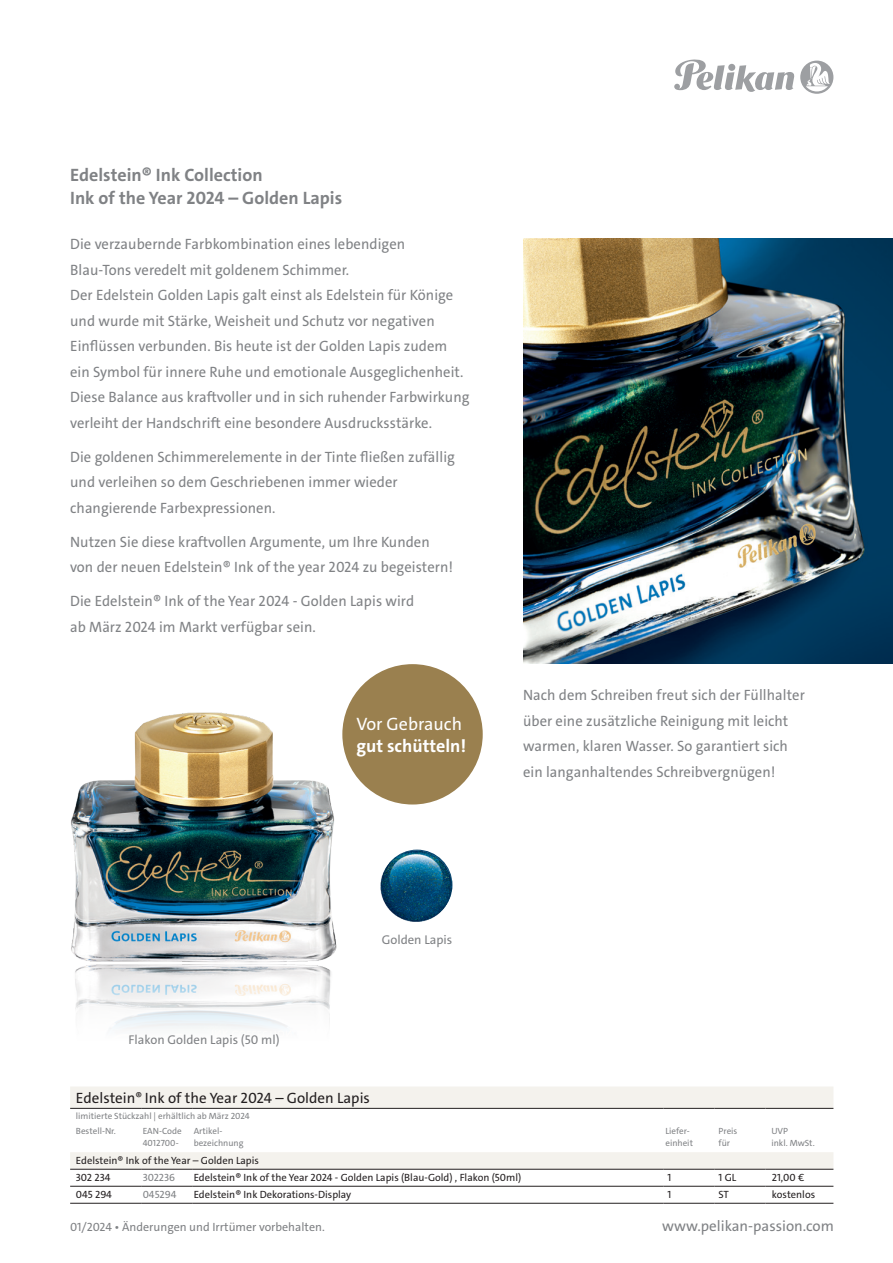
<style>
.page{position:relative;width:893px;height:1263px;background:#fff}
.page>*{position:absolute;margin:0;border:0;box-sizing:border-box;transform-origin:0 0}
.t1{font:700 18px/22.5px "The Sans E4 s";color:#808285}
.t2{font:700 18px "The Sans E4 s";color:#fff}
.t3{font:18px "The Sans E4 s";color:#fff}
.t4{font:15px/25.5px "The Sans E4 s";letter-spacing:.005em;color:#808285}
.t5{font:15px "The Sans E4 s";color:#231f20}
.t6{font:12.75px "The Sans E4 s";color:#808285}
.t7{font:12px "The Sans E4 s";color:#808285}
.t8{font:10.5px/17px "The Sans E4 s";color:#231f20}
.t9{font:10.5px "The Sans E4 s";color:#808285}
.t10{font:9px/11.4px "The Sans E4 s";color:#808285}
.s1{font-size:12px}
</style>
<div class="page">
<img style="left:75px;top:978px;width:256px;height:50px">
<svg style="left:70px;top:1087px;width:763px;height:82px"></svg>
<hr style="left:70px;top:1108px;width:71px;height:1px;background:#231f20">
<hr style="left:141px;top:1108px;width:51px;height:1px;background:#231f20">
<hr style="left:192px;top:1108px;width:471px;height:1px;background:#231f20">
<hr style="left:663px;top:1108px;width:51px;height:1px;background:#231f20">
<hr style="left:714px;top:1108px;width:51px;height:1px;background:#231f20">
<hr style="left:765px;top:1108px;width:68px;height:1px;background:#231f20">
<hr style="left:70px;top:1169px;width:71px;height:1px;background:#231f20">
<hr style="left:141px;top:1169px;width:51px;height:1px;background:#231f20">
<hr style="left:192px;top:1169px;width:471px;height:1px;background:#231f20">
<hr style="left:663px;top:1169px;width:51px;height:1px;background:#231f20">
<hr style="left:714px;top:1169px;width:51px;height:1px;background:#231f20">
<hr style="left:765px;top:1169px;width:68px;height:1px;background:#231f20">
<hr style="left:70px;top:1203px;width:71px;height:1px;background:#231f20">
<hr style="left:141px;top:1203px;width:51px;height:1px;background:#231f20">
<hr style="left:192px;top:1203px;width:471px;height:1px;background:#231f20">
<hr style="left:663px;top:1203px;width:51px;height:1px;background:#231f20">
<hr style="left:714px;top:1203px;width:51px;height:1px;background:#231f20">
<hr style="left:765px;top:1203px;width:68px;height:1px;background:#231f20">
<hr style="left:70px;top:1186px;width:71px;height:1px;background:#231f20">
<hr style="left:141px;top:1186px;width:51px;height:1px;background:#231f20">
<hr style="left:192px;top:1186px;width:471px;height:1px;background:#231f20">
<hr style="left:663px;top:1186px;width:51px;height:1px;background:#231f20">
<hr style="left:714px;top:1186px;width:51px;height:1px;background:#231f20">
<hr style="left:765px;top:1186px;width:68px;height:1px;background:#231f20">
<svg style="left:674px;top:59px;width:159px;height:35px"></svg>
<img style="left:523px;top:238px;width:370px;height:425px">
<div style="left:342px;top:664px;width:141px;height:140px;background:#9a804f;border-radius:50%"></div>
<img style="left:71px;top:712px;width:272px;height:266px">
<img style="left:380px;top:849px;width:73px;height:73px">
<p class="t1" style="left:70px;top:164px;width:274px">Edelstein® Ink Collection<br>Ink of the Year 2024 – Golden Lapis</p>
<p class="t4" style="left:70px;top:232px;width:401px">Die verzaubernde Farbkombination eines lebendigen Blau-Tons veredelt mit goldenem Schimmer.<br>Der Edelstein Golden Lapis galt einst als Edelstein für Könige und wurde mit Stärke, Weisheit und Schutz vor negativen Einflüssen verbunden. Bis heute ist der Golden Lapis zudem ein Symbol für innere Ruhe und emotionale Ausgeglichenheit.<br>Diese Balance aus kraftvoller und in sich ruhender Farbwirkung verleiht der Handschrift eine besondere Ausdrucksstärke.</p>
<p class="t4" style="left:70px;top:444px;width:386px">Die goldenen Schimmerelemente in der Tinte fließen zufällig und verleihen so dem Geschriebenen immer wieder changierende Farbexpressionen.</p>
<p class="t4" style="left:70px;top:529px;width:385px">Nutzen Sie diese kraftvollen Argumente, um Ihre Kunden von der neuen Edelstein® Ink of the year 2024 zu begeistern!</p>
<p class="t4" style="left:70px;top:589px;width:345px">Die Edelstein® Ink of the Year 2024 - Golden Lapis wird ab März 2024 im Markt verfügbar sein.</p>
<p class="t3" style="left:356px;top:712px;width:107px">Vor Gebrauch</p>
<p class="t2" style="left:356px;top:734px;width:111px">gut schütteln!</p>
<p class="t4" style="left:523px;top:682px;width:283px">Nach dem Schreiben freut sich der Füllhalter über eine zusätzliche Reinigung mit leicht warmen, klaren Wasser. So garantiert sich ein langanhaltendes Schreibvergnügen!</p>
<p class="t6" style="left:129px;top:1031px;width:152px">Flakon Golden Lapis (50 ml)</p>
<p class="t6" style="left:382px;top:931px;width:72px">Golden Lapis</p>
<p class="t5" style="left:76px;top:1088px;width:296px">Edelstein<span class="s1">®</span> Ink of the Year 2024 – Golden Lapis</p>
<p class="t10" style="left:76px;top:1109px;width:175px;line-height:15.1px">limitierte Stückzahl | erhältlich ab März 2024<br>Bestell-Nr.</p>
<p class="t10" style="left:143px;top:1126px;width:41px">EAN-Code<br>4012700-</p>
<p class="t10" style="left:194px;top:1126px;width:51px">Artikel&shy;bezeichnung</p>
<p class="t10" style="left:665px;top:1126px;width:29px">Liefer&shy;einheit</p>
<p class="t10" style="left:719px;top:1126px;width:20px">Preis für</p>
<p class="t10" style="left:771px;top:1126px;width:45px">UVP<br>inkl. MwSt.</p>
<p class="t8" style="left:76px;top:1152px;width:185px">Edelstein® Ink of the Year – Golden Lapis<br>302 234</p>
<p class="t9" style="left:143px;top:1171px;width:34px">302236</p>
<p class="t8" style="left:194px;top:1169px;width:329px">Edelstein® Ink of the Year 2024 - Golden Lapis (Blau-Gold) , Flakon (50ml)</p>
<p class="t8" style="left:668px;top:1169px;width:5px">1</p>
<p class="t8" style="left:719px;top:1169px;width:19px">1 GL</p>
<p class="t8" style="left:772px;top:1169px;width:34px">21,00 €</p>
<p class="t8" style="left:76px;top:1186px;width:38px">045 294</p>
<p class="t9" style="left:143px;top:1188px;width:35px">045294</p>
<p class="t8" style="left:194px;top:1186px;width:159px">Edelstein® Ink Dekorations-Display</p>
<p class="t8" style="left:668px;top:1186px;width:5px">1</p>
<p class="t8" style="left:719px;top:1186px;width:12px">ST</p>
<p class="t8" style="left:772px;top:1186px;width:45px">kostenlos</p>
<p class="t4" style="left:662px;top:1213px;width:173px">www.pelikan-passion.com</p>
<p class="t7" style="left:70px;top:1219px;width:256px">01/2024 • Änderungen und Irrtümer vorbehalten.</p>
</div>
